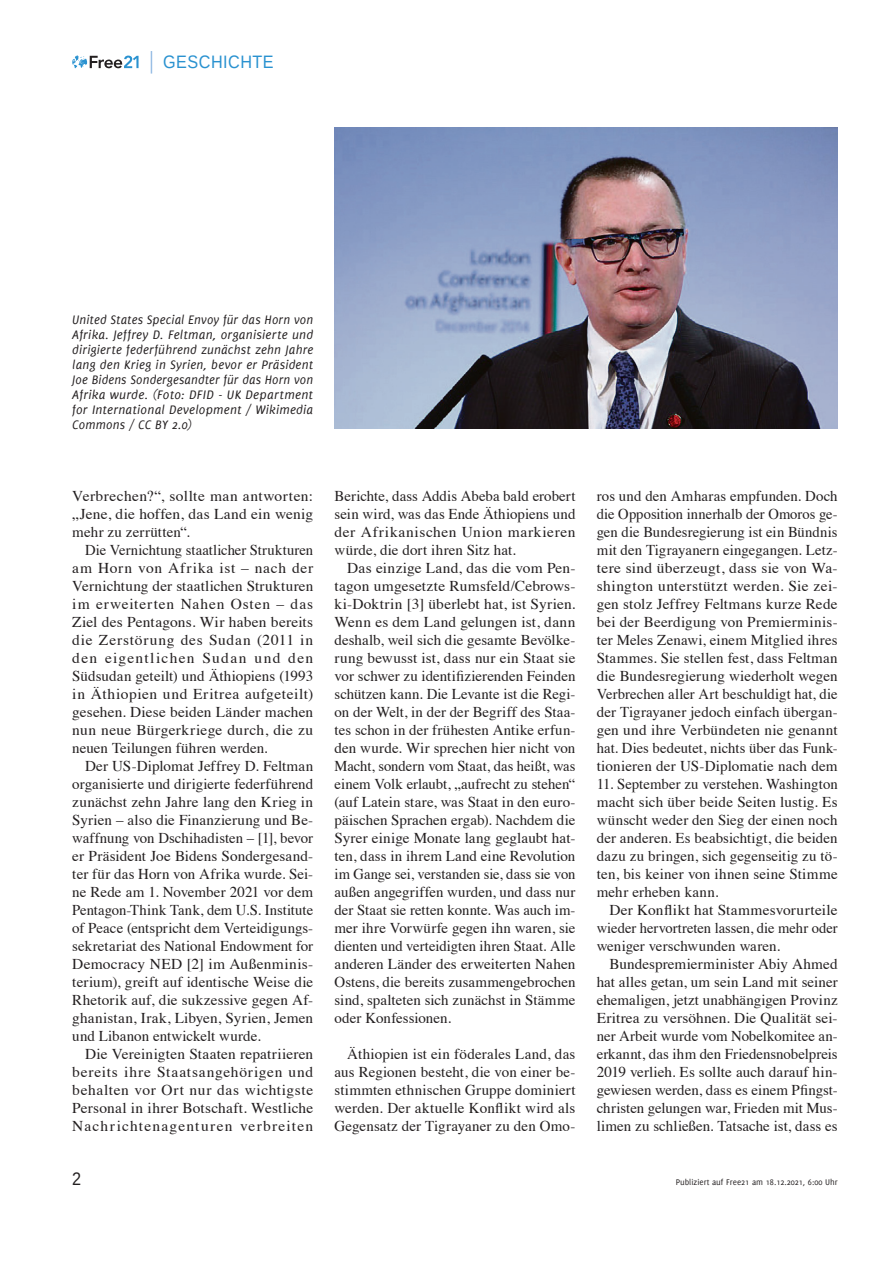
<style>
.page{position:relative;width:893px;height:1263px;background:#fff}
.page>*{position:absolute;margin:0;border:0;box-sizing:border-box;transform-origin:0 0}
.t1{font:18px "Liberation Sans";letter-spacing:.03em;color:#2a92d0;scale:.9 1}
.t2{font:18px "Liberation Sans";color:#231f20;scale:.9 1}
.t3{font:15px/18px "Times";letter-spacing:.01em;color:#231f20;text-align:justify}
.t4{font:italic 13.5px/15px "Delicious";letter-spacing:.015em;color:#231f20;text-align:justify}
.t5{font:9px "Delicious";color:#231f20}
</style>
<div class="page">
<svg style="left:72px;top:55px;width:67px;height:13px"></svg>
<svg style="left:151px;top:51px;width:1px;height:23px"></svg>
<img style="left:334px;top:127px;width:504px;height:302px">
<p class="t1" style="left:163px;top:51px;width:124px">GESCHICHTE</p>
<p class="t4" style="left:72px;top:312px;width:242px">United States Special Envoy für das Horn von Afrika. Jeffrey D. Feltman, organisierte und dirigierte federführend zunächst zehn Jahre lang den Krieg in Syrien, bevor er Präsident Joe Bidens Sondergesandter für das Horn von Afrika wurde. (Foto: DFID - UK Department for International Development / Wikimedia Commons / CC BY 2.0)</p>
<p class="t3" style="left:72px;top:486px;width:242px">Verbrechen?“, sollte man antworten: „Jene, die hoffen, das Land ein wenig mehr zu zerrütten“.</p>
<p class="t3" style="left:72px;top:540px;width:242px;text-indent:13px">Die Vernichtung staatlicher Strukturen am Horn von Afrika ist – nach der Vernichtung der staatlichen Strukturen im erweiterten Nahen Osten – das Ziel des Pentagons. Wir haben bereits die Zerstörung des Sudan (2011 in den eigentlichen Sudan und den Südsudan geteilt) und Äthiopiens (1993 in Äthiopien und Eritrea aufgeteilt) gesehen. Diese beiden Länder machen nun neue Bürgerkriege durch, die zu neuen Teilungen führen werden.</p>
<p class="t3" style="left:72px;top:756px;width:242px;text-indent:13px">Der US-Diplomat Jeffrey D. Feltman organisierte und dirigierte federführend zunächst zehn Jahre lang den Krieg in Syrien – also die Finanzierung und Be&shy;waffnung von Dschihadisten – [1], bevor er Präsident Joe Bidens Sondergesand&shy;ter für das Horn von Afrika wurde. Sei&shy;ne Rede am 1. November 2021 vor dem Pentagon-Think Tank, dem U.S. Institute of Peace (entspricht dem Verteidigungs&shy;sekretariat des National Endowment for Democracy NED [2] im Außenminis&shy;terium), greift auf identische Weise die Rhetorik auf, die sukzessive gegen Af&shy;ghanistan, Irak, Libyen, Syrien, Jemen und Libanon entwickelt wurde.</p>
<p class="t3" style="left:72px;top:1044px;width:242px;text-indent:13px">Die Vereinigten Staaten repatriieren bereits ihre Staatsangehörigen und behalten vor Ort nur das wichtigste Personal in ihrer Botschaft. Westliche Nachrichtenagenturen verbreiten</p>
<p class="t3" style="left:334px;top:486px;width:242px">Berichte, dass Addis Abeba bald erobert sein wird, was das Ende Äthiopiens und der Afrikanischen Union markieren würde, die dort ihren Sitz hat.</p>
<p class="t3" style="left:334px;top:558px;width:242px;text-indent:13px">Das einzige Land, das die vom Pen&shy;tagon umgesetzte Rumsfeld/Cebrows&shy;ki-Doktrin [3] überlebt hat, ist Syrien.<br>Wenn es dem Land gelungen ist, dann deshalb, weil sich die gesamte Bevölke&shy;rung bewusst ist, dass nur ein Staat sie vor schwer zu identifizierenden Feinden schützen kann. Die Levante ist die Regi&shy;on der Welt, in der der Begriff des Staa&shy;tes schon in der frühesten Antike erfun&shy;den wurde. Wir sprechen hier nicht von Macht, sondern vom Staat, das heißt, was einem Volk erlaubt, „aufrecht zu stehen“ (auf Latein stare, was Staat in den euro&shy;päischen Sprachen ergab). Nachdem die Syrer einige Monate lang geglaubt hat&shy;ten, dass in ihrem Land eine Revolution im Gange sei, verstanden sie, dass sie von außen angegriffen wurden, und dass nur der Staat sie retten konnte. Was auch im&shy;mer ihre Vorwürfe gegen ihn waren, sie dienten und verteidigten ihren Staat. Alle anderen Länder des erweiterten Nahen Ostens, die bereits zusammengebrochen sind, spalteten sich zunächst in Stämme oder Konfessionen.</p>
<p class="t3" style="left:334px;top:1044px;width:242px;text-indent:13px">Äthiopien ist ein föderales Land, das aus Regionen besteht, die von einer be&shy;stimmten ethnischen Gruppe dominiert werden. Der aktuelle Konflikt wird als Gegensatz der Tigrayaner zu den Omo-</p>
<p class="t3" style="left:597px;top:486px;width:242px">ros und den Amharas empfunden. Doch die Opposition innerhalb der Omoros ge&shy;gen die Bundesregierung ist ein Bündnis mit den Tigrayanern eingegangen. Letz&shy;tere sind überzeugt, dass sie von Wa&shy;shington unterstützt werden. Sie zei&shy;gen stolz Jeffrey Feltmans kurze Rede bei der Beerdigung von Premierminis&shy;ter Meles Zenawi, einem Mitglied ihres Stammes. Sie stellen fest, dass Feltman die Bundesregierung wiederholt wegen Verbrechen aller Art beschuldigt hat, die der Tigrayaner jedoch einfach übergan&shy;gen und ihre Verbündeten nie genannt hat. Dies bedeutet, nichts über das Funk&shy;tionieren der US-Diplomatie nach dem</p>
<p class="t3" style="left:597px;top:774px;width:242px">11. September zu verstehen. Washington macht sich über beide Seiten lustig. Es wünscht weder den Sieg der einen noch der anderen. Es beabsichtigt, die beiden dazu zu bringen, sich gegenseitig zu tö&shy;ten, bis keiner von ihnen seine Stimme mehr erheben kann.</p>
<p class="t3" style="left:597px;top:900px;width:242px;text-indent:13px">Der Konflikt hat Stammesvorurteile wieder hervortreten lassen, die mehr oder weniger verschwunden waren.</p>
<p class="t3" style="left:597px;top:954px;width:242px;text-indent:13px">Bundespremierminister Abiy Ahmed hat alles getan, um sein Land mit seiner ehemaligen, jetzt unabhängigen Provinz Eritrea zu versöhnen. Die Qualität sei&shy;ner Arbeit wurde vom Nobelkomitee an&shy;erkannt, das ihm den Friedensnobelpreis 2019 verlieh. Es sollte auch darauf hin&shy;gewiesen werden, dass es einem Pfingst&shy;christen gelungen war, Frieden mit Mus&shy;limen zu schließen. Tatsache ist, dass es</p>
<p class="t2" style="left:72px;top:1168px;width:12px">2</p>
<p class="t5" style="left:676px;top:1177px;width:163px">Publiziert auf Free21 am 18.12.2021, 6:00 Uhr</p>
</div>
